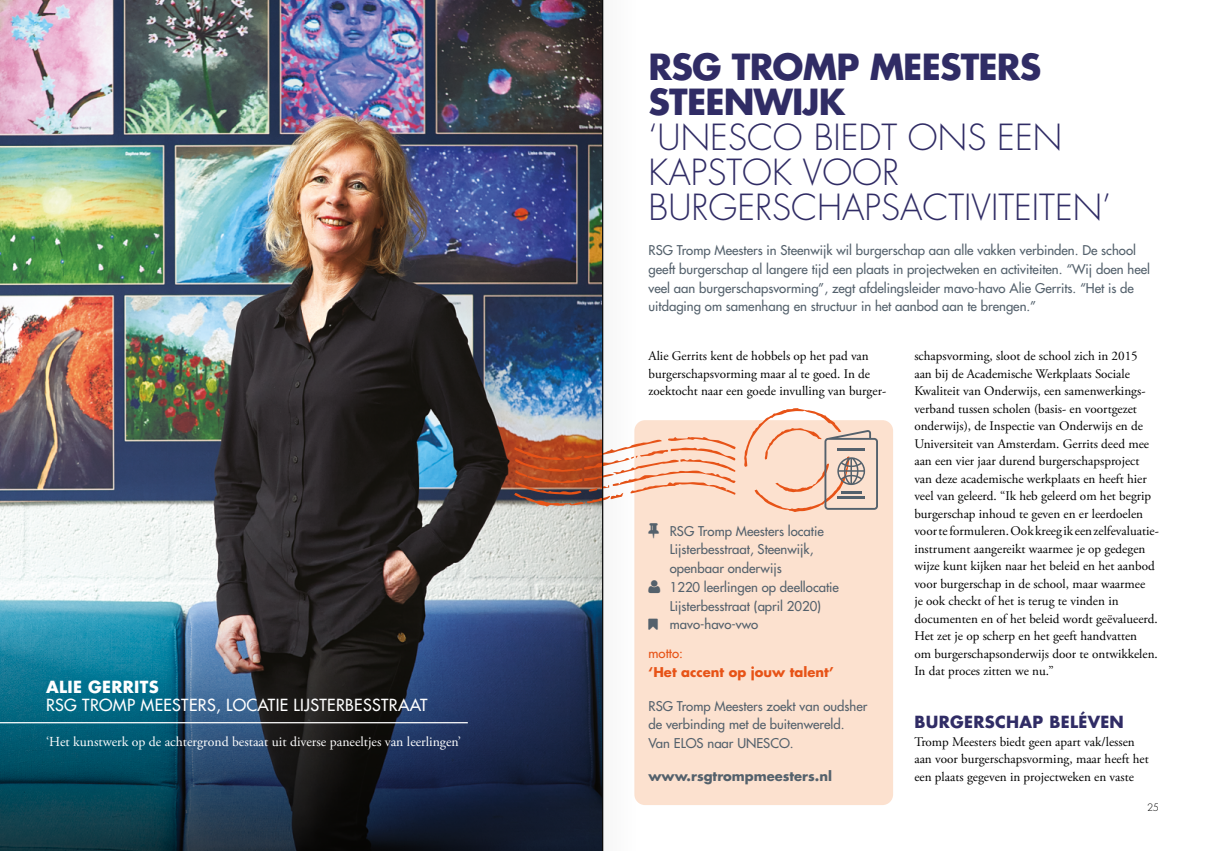
<style>
.page{position:relative;width:1205px;height:851px;background:#fff}
.page>*{position:absolute;margin:0;border:0;box-sizing:border-box;transform-origin:0 0}
.t1{font:300 35px/35px "Futura Std";color:#302c65}
.t2{font:700 35px/35px "Futura Std";letter-spacing:-.025em;color:#302c65}
.t3{font:500 16.25px "Futura Std";letter-spacing:.02em;color:#fff}
.t4{font:700 16.25px "Futura Std";letter-spacing:.02em;color:#302c65}
.t5{font:700 16.25px "Futura Std";letter-spacing:.02em;color:#fff}
.t6{font:13.75px "Adobe Garamond Pro";color:#fff}
.t7{font:13.12px/17.5px "Adobe Garamond Pro";color:#000}
.t8{font:500 13.12px/18.8px "Futura Std";color:#54616c}
.t9{font:700 13.12px "Futura Std";color:#e75317}
.t10{font:700 13.12px "Futura Std";color:#54616c}
.t11{font:500 13.12px "Futura Std";color:#e75317}
.t12{font:300 10px "Futura Std";color:#000}
</style>
<div class="page">
<img style="left:0;top:0;width:567px;height:602px">
<svg style="left:0;top:602px;width:567px;height:248px;background:#1f4259"></svg>
<hr style="left:0;top:722px;width:468px;height:1px;background:#fff">
<div style="left:634px;top:420px;width:259px;height:385px;background:#fce1cf;border-radius:11px"></div>
<svg style="left:514px;top:436px;width:221px;height:70px"></svg>
<svg style="left:744px;top:408px;width:134px;height:104px"></svg>
<hr style="left:837px;top:496px;width:28px;height:2px;background:#54616c">
<hr style="left:841px;top:491px;width:20px;height:2px;background:#54616c">
<hr style="left:837px;top:448px;width:28px;height:2px;background:#54616c">
<img style="left:567px;top:0;width:35px;height:850px">
<svg style="left:603px;top:0;width:35px;height:850px"></svg>
<hr style="left:602px;top:0;width:1px;height:850px;background:#000">
<p class="t5" style="left:46px;top:676px;width:114px">ALIE GERRITS</p>
<p class="t3" style="left:46px;top:694px;width:383px">RSG TROMP MEESTERS, LOCATIE LIJSTERBESSTRAAT</p>
<p class="t6" style="left:46px;top:732px;width:416px">‘Het kunstwerk op de achtergrond bestaat uit diverse paneeltjes van leerlingen’</p>
<h1 class="t2" style="left:648px;top:49px;width:394px">RSG TROMP MEESTERS<br>STEENWIJK</h1>
<h1 class="t1" style="left:648px;top:121px;width:464px">‘UNESCO BIEDT ONS EEN<br>KAPSTOK VOOR<br>BURGERSCHAPSACTIVITEITEN’</h1>
<p class="t8" style="left:648px;top:241px;width:503px">RSG Tromp Meesters in Steenwijk wil burgerschap aan alle vakken verbinden. De school geeft burgerschap al langere tijd een plaats in projectweken en activiteiten. “Wij doen heel veel aan burgerschapsvorming”, zegt afdelingsleider mavo-havo Alie Gerrits. “Het is de uitdaging om samenhang en structuur in het aanbod aan te brengen.”</p>
<p class="t7" style="left:648px;top:348px;width:239px">Alie Gerrits kent de hobbels op het pad van burgerschapsvorming maar al te goed. In de zoektocht naar een goede invulling van burger-</p>
<p class="t7" style="left:914px;top:348px;width:246px">schapsvorming, sloot de school zich in 2015<br>aan bij de Academische Werkplaats Sociale Kwaliteit van Onderwijs, een samenwerkings&shy;verband tussen scholen (basis- en voortgezet onderwijs), de Inspectie van Onderwijs en de Universiteit van Amsterdam. Gerrits deed mee aan een vier jaar durend burgerschapsproject van deze academische werkplaats en heeft hier veel van geleerd. “Ik heb geleerd om het begrip burgerschap inhoud te geven en er leerdoelen voor te formuleren. Ook kreeg ik een zelfevaluatie&shy;instrument aangereikt waarmee je op gedegen wijze kunt kijken naar het beleid en het aanbod voor burgerschap in de school, maar waarmee<br>je ook checkt of het is terug te vinden in documenten en of het beleid wordt geëvalueerd.<br>Het zet je op scherp en het geeft handvatten<br>om burgerschapsonderwijs door te ontwikkelen.<br>In dat proces zitten we nu.”</p>
<p class="t4" style="left:914px;top:711px;width:211px">BURGERSCHAP BELÉVEN</p>
<p class="t7" style="left:914px;top:733px;width:236px">Tromp Meesters biedt geen apart vak/lessen aan voor burgerschapsvorming, maar heeft het een plaats gegeven in projectweken en vaste</p>
<p class="t8" style="left:670px;top:521px;width:171px">RSG Tromp Meesters locatie<br>Lijsterbesstraat, Steenwijk, openbaar onderwijs<br>1220 leerlingen op deellocatie<br>Lijsterbesstraat (april 2020) mavo-havo-vwo</p>
<p class="t11" style="left:648px;top:644px;width:36px">motto:</p>
<p class="t9" style="left:648px;top:663px;width:187px">‘Het accent op jouw talent’</p>
<p class="t8" style="left:648px;top:696px;width:220px">RSG Tromp Meesters zoekt van oudsher de verbinding met de buitenwereld.<br>Van ELOS naar UNESCO.</p>
<p class="t10" style="left:648px;top:766px;width:185px">www.rsgtrompmeesters.nl</p>
<p class="t12" style="left:1147px;top:801px;width:13px">25</p>
</div>
